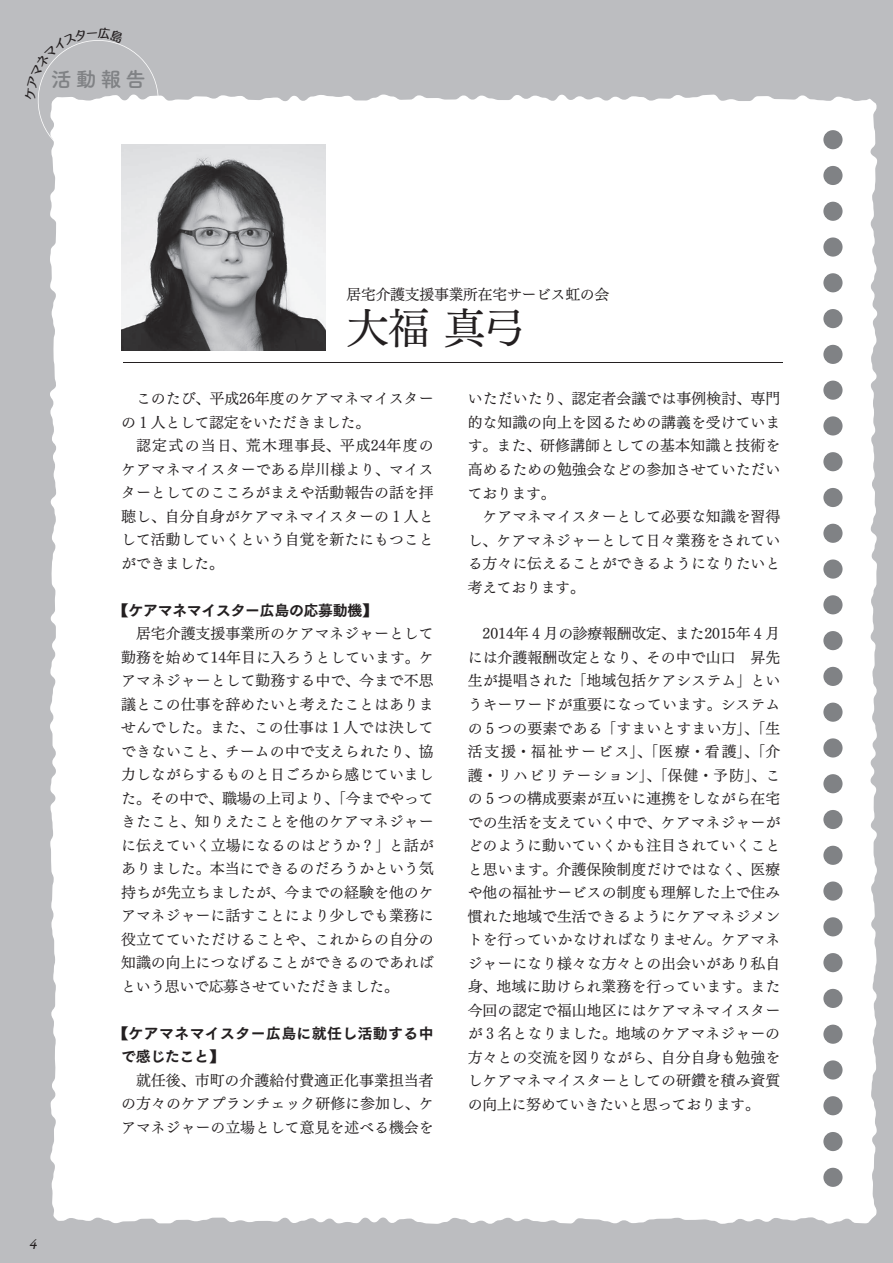
<style>
.page{position:relative;width:893px;height:1263px;background:#bcbdc0}
.page>*{position:absolute;margin:0;border:0;box-sizing:border-box;transform-origin:0 0}
.t1{font:42.45px "Tsuku Min Pro M";color:#231f20}
.t2{font:21px "Tsuku B Rd Gothic Std B";color:#808285}
.t3{font:14.85px/23.5px "Tsuku Min Pro RB";color:#231f20;text-align:justify}
.t4{font:14.85px/23.5px "Tsuku Go Pro E";letter-spacing:.025em;color:#231f20}
.t5{font:14.85px "Tsuku Min Pro RB";letter-spacing:-.02em;color:#231f20}
.t6{font:14.85px "Tsuku Go Pro E";letter-spacing:-.02em;color:#231f20}
.t7{font:italic 14.85px "Constantia";color:#231f20}
</style>
<div class="page">
<div style="left:50px;top:95px;width:827px;height:1129px;background:#fff"></div>
<div style="left:823px;top:130px;width:19px;height:19px;background:#808285;border-radius:50%"></div>
<div style="left:823px;top:166px;width:19px;height:19px;background:#808285;border-radius:50%"></div>
<div style="left:823px;top:202px;width:19px;height:19px;background:#808285;border-radius:50%"></div>
<div style="left:823px;top:237px;width:19px;height:20px;background:#808285;border-radius:50%"></div>
<div style="left:823px;top:273px;width:19px;height:19px;background:#808285;border-radius:50%"></div>
<div style="left:823px;top:309px;width:19px;height:19px;background:#808285;border-radius:50%"></div>
<div style="left:823px;top:345px;width:19px;height:19px;background:#808285;border-radius:50%"></div>
<div style="left:823px;top:381px;width:19px;height:19px;background:#808285;border-radius:50%"></div>
<div style="left:823px;top:416px;width:19px;height:19px;background:#808285;border-radius:50%"></div>
<div style="left:823px;top:452px;width:19px;height:19px;background:#808285;border-radius:50%"></div>
<div style="left:823px;top:488px;width:19px;height:19px;background:#808285;border-radius:50%"></div>
<div style="left:823px;top:524px;width:19px;height:19px;background:#808285;border-radius:50%"></div>
<div style="left:823px;top:559px;width:19px;height:20px;background:#808285;border-radius:50%"></div>
<div style="left:823px;top:595px;width:19px;height:19px;background:#808285;border-radius:50%"></div>
<div style="left:823px;top:631px;width:19px;height:19px;background:#808285;border-radius:50%"></div>
<div style="left:823px;top:667px;width:19px;height:19px;background:#808285;border-radius:50%"></div>
<div style="left:823px;top:703px;width:19px;height:19px;background:#808285;border-radius:50%"></div>
<div style="left:823px;top:738px;width:19px;height:19px;background:#808285;border-radius:50%"></div>
<div style="left:823px;top:774px;width:19px;height:19px;background:#808285;border-radius:50%"></div>
<div style="left:823px;top:810px;width:19px;height:19px;background:#808285;border-radius:50%"></div>
<div style="left:823px;top:846px;width:19px;height:19px;background:#808285;border-radius:50%"></div>
<div style="left:823px;top:881px;width:19px;height:20px;background:#808285;border-radius:50%"></div>
<div style="left:823px;top:917px;width:19px;height:19px;background:#808285;border-radius:50%"></div>
<div style="left:823px;top:953px;width:19px;height:19px;background:#808285;border-radius:50%"></div>
<div style="left:823px;top:989px;width:19px;height:19px;background:#808285;border-radius:50%"></div>
<div style="left:823px;top:1025px;width:19px;height:19px;background:#808285;border-radius:50%"></div>
<div style="left:823px;top:1060px;width:19px;height:19px;background:#808285;border-radius:50%"></div>
<div style="left:823px;top:1096px;width:19px;height:19px;background:#808285;border-radius:50%"></div>
<div style="left:823px;top:1132px;width:19px;height:19px;background:#808285;border-radius:50%"></div>
<div style="left:823px;top:1168px;width:19px;height:19px;background:#808285;border-radius:50%"></div>
<img style="left:121px;top:145px;width:204px;height:206px">
<hr style="left:123px;top:362px;width:659px;height:1px;background:#231f20">
<svg style="left:37px;top:40px;width:122px;height:121px"></svg>
<h2 class="t2" style="left:51px;top:63px;width:97px">活動報告</h2>
<p class="t7" style="left:30px;top:1230px;width:9px">4</p>
<p class="t5" style="left:347px;top:280px;width:264px">居宅介護支援事業所在宅サービス虹の会</p>
<h1 class="t1" style="left:347px;top:290px;width:181px">大福 真弓</h1>
<p class="t3" style="left:121px;top:385px;width:314px;text-align:left">　このたび、平成26年度のケアマネマイスターの 1 人として認定をいただきました。<br>　認定式の当日、荒木理事長、平成24年度のケアマネマイスターである岸川様より、マイスターとしてのこころがまえや活動報告の話を拝聴し、自分自身がケアマネマイスターの 1 人として活動していくという自覚を新たにもつことができました。</p>
<p class="t6" style="left:114px;top:597px;width:265px">【ケアマネマイスター広島の応募動機】</p>
<p class="t3" style="left:121px;top:620px;width:314px">　居宅介護支援事業所のケアマネジャーとして勤務を始めて14年目に入ろうとしています。ケアマネジャーとして勤務する中で、今まで不思議とこの仕事を辞めたいと考えたことはありませんでした。また、この仕事は 1 人では決してできないこと、チームの中で支えられたり、協力しながらするものと日ごろから感じていました。その中で、職場の上司より、「今までやってきたこと、知りえたことを他のケアマネジャーに伝えていく立場になるのはどうか？」と話がありました。本当にできるのだろうかという気持ちが先立ちましたが、今までの経験を他のケアマネジャーに話すことにより少しでも業務に役立てていただけることや、これからの自分の知識の向上につなげることができるのであればという思いで応募させていただきました。</p>
<p class="t4" style="left:121px;top:1020px;width:314px;text-indent:-7px">【ケアマネマイスター広島に就任し活動する中で感じたこと】</p>
<p class="t3" style="left:121px;top:1066px;width:314px">　就任後、市町の介護給付費適正化事業担当者の方々のケアプランチェック研修に参加し、ケアマネジャーの立場として意見を述べる機会を</p>
<p class="t3" style="left:468px;top:385px;width:314px;text-align:left">いただいたり、認定者会議では事例検討、専門的な知識の向上を図るための講義を受けています。また、研修講師としての基本知識と技術を高めるための勉強会などの参加させていただいております。<br>　ケアマネマイスターとして必要な知識を習得し、ケアマネジャーとして日々業務をされている方々に伝えることができるようになりたいと考えております。</p>
<p class="t3" style="left:468px;top:620px;width:314px">　2014年 4 月の診療報酬改定、また2015年 4 月には介護報酬改定となり、その中で山口　昇先生が提唱された「地域包括ケアシステム」というキーワードが重要になっています。システムの 5 つの要素である「すまいとすまい方」、「生活支援・福祉サービス」、「医療・看護」、「介護・リハビリテーション」、「保健・予防」、この 5 つの構成要素が互いに連携をしながら在宅での生活を支えていく中で、ケアマネジャーがどのように動いていくかも注目されていくことと思います。介護保険制度だけではなく、医療や他の福祉サービスの制度も理解した上で住み慣れた地域で生活できるようにケアマネジメントを行っていかなければなりません。ケアマネジャーになり様々な方々との出会いがあり私自身、地域に助けられ業務を行っています。また今回の認定で福山地区にはケアマネマイスターが 3 名となりました。地域のケアマネジャーの方々との交流を図りながら、自分自身も勉強をしケアマネマイスターとしての研鑽を積み資質の向上に努めていきたいと思っております。</p>
</div>
